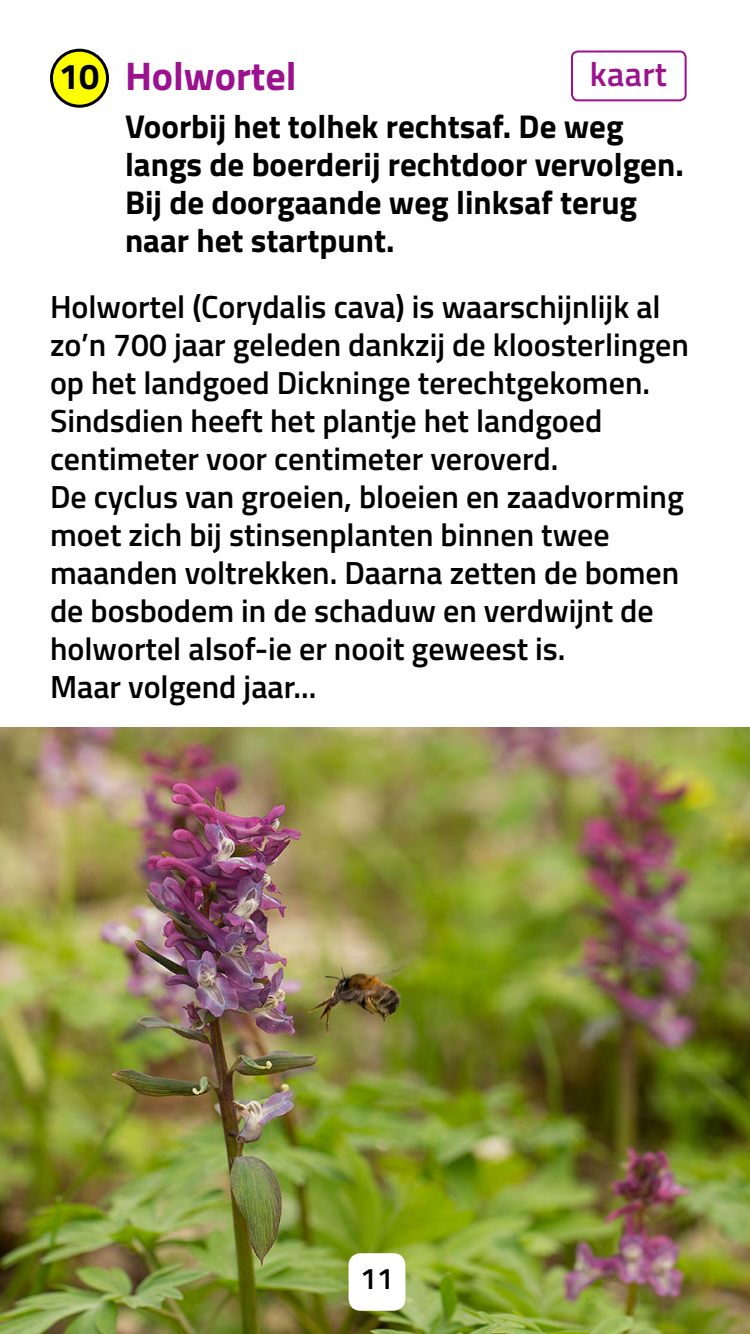
<style>
.page{position:relative;width:750px;height:1334px;background:#fff}
.page>*{position:absolute;margin:0;border:0;box-sizing:border-box;transform-origin:0 0}
.t1{font:700 40px "Titillium";color:#9c118e}
.t2{font:600 34px "Titillium";letter-spacing:.01em;color:#9c118e}
.t3{font:700 33px/38px "Titillium";color:#000}
.t4{font:600 32px/38px "Titillium";color:#000}
.t5{font:600 30px "Titillium";color:#000}
.s1{font-size:36px;color:#000}
</style>
<div class="page">
<div style="left:52px;top:50px;width:56px;height:56px;background:#ff0;border-radius:50%"></div>
<div style="left:50px;top:49px;width:59px;height:59px;border:3px solid #000;border-radius:50%"></div>
<div style="left:571px;top:51px;width:116px;height:50px;border:2px solid #9c118e;border-radius:6px"></div>
<img style="left:0;top:727px;width:750px;height:607px">
<div style="left:349px;top:1253px;width:56px;height:58px;background:#fff;border-radius:12px"></div>
<p class="t1" style="left:59px;top:45px;width:239px"><span class="s1">10</span> Holwortel</p>
<p class="t2" style="left:590px;top:49px;width:79px">kaart</p>
<p class="t3" style="left:125px;top:106px;width:560px">Voorbij het tolhek rechtsaf. De weg langs de boerderij rechtdoor vervolgen.<br>Bij de doorgaande weg linksaf terug naar het startpunt.</p>
<p class="t4" style="left:50px;top:286px;width:640px">Holwortel (Corydalis cava) is waarschijnlijk al zo’n 700 jaar geleden dankzij de kloosterlingen op het landgoed Dickninge terechtgekomen.<br>Sindsdien heeft het plantje het landgoed centimeter voor centimeter veroverd.<br>De cyclus van groeien, bloeien en zaadvorming moet zich bij stinsenplanten binnen twee maanden voltrekken. Daarna zetten de bomen de bosbodem in de schaduw en verdwijnt de holwortel alsof-ie er nooit geweest is.<br>Maar volgend jaar...</p>
<p class="t5" style="left:360px;top:1256px;width:35px">11</p>
</div>
